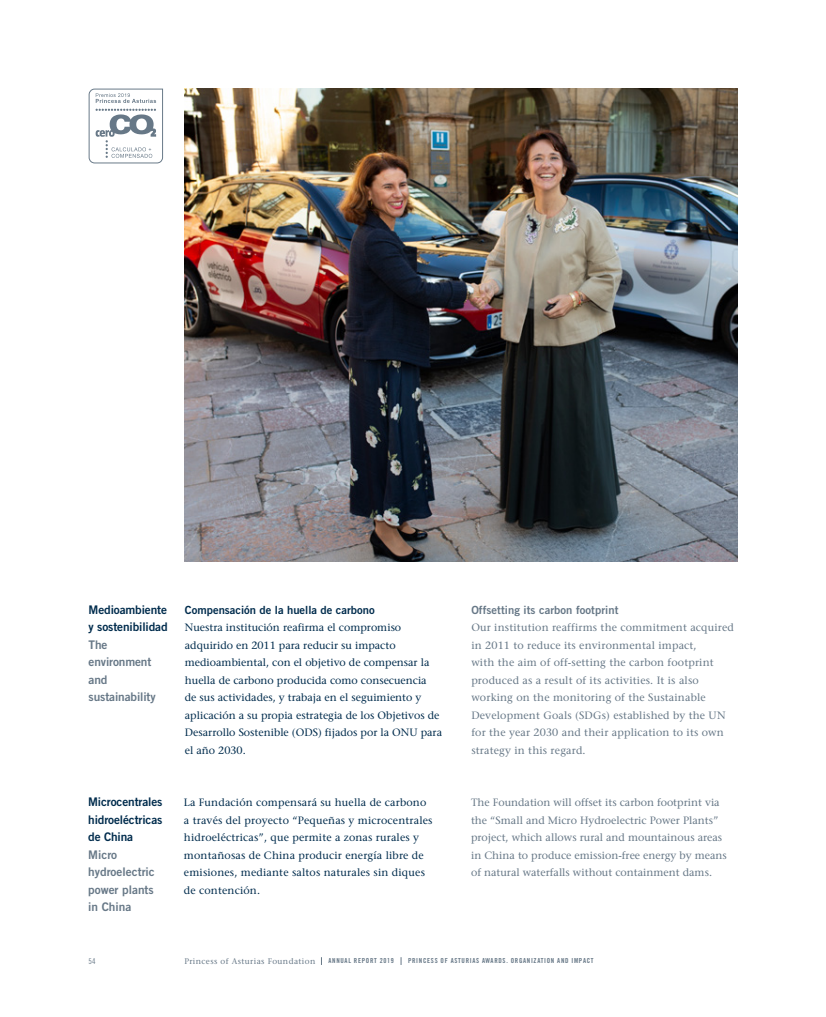
<style>
.page{position:relative;width:826px;height:1017px;background:#fff}
.page>*{position:absolute;margin:0;border:0;box-sizing:border-box;transform-origin:0 0}
.t1{font:11.88px/17.5px "Trade Gothic LT Std Bd 2";color:#677887}
.t2{font:11.88px/17.5px "Trade Gothic LT Std Bd 2";letter-spacing:-.01em;color:#002c4d;text-align:justify}
.t3{font:11.25px "Trade Gothic LT Std Bd 2";color:#002c4d}
.t4{font:11.25px "Trade Gothic LT Std Bd 2";letter-spacing:.005em;color:#677887}
.t5{font:10.62px/17.5px "Stone Serif";letter-spacing:.015em;color:#677887}
.t6{font:10.62px/17.5px "Stone Serif";color:#002c4d}
.t7{font:8.12px "Stone Serif";letter-spacing:.05em;color:#677887}
.t8{font:7.88px "Trade Gothic LT Std Cn 18";color:#677887}
.t9{font:6.88px "Trade Gothic LT Std Bd Cn 20";letter-spacing:.1em;color:#677887}
</style>
<div class="page">
<img style="left:185px;top:88px;width:552px;height:473px">
<svg style="left:89px;top:89px;width:74px;height:74px"></svg>
<p class="t2" style="left:89px;top:600px;width:81px">Medioambiente y sostenibilidad</p>
<p class="t1" style="left:89px;top:635px;width:69px">The environment and sustainability</p>
<p class="t2" style="left:88px;top:793px;width:76px">Microcentrales hidroeléctricas de China</p>
<p class="t1" style="left:88px;top:845px;width:68px">Micro hydroelectric power plants in China</p>
<p class="t3" style="left:185px;top:603px;width:191px">Compensación de la huella de carbono</p>
<p class="t6" style="left:185px;top:619px;width:259px">Nuestra institución reafirma el compromiso adquirido en 2011 para reducir su impacto medioambiental, con el objetivo de compensar la huella de carbono producida como consecuencia<br>de sus actividades, y trabaja en el seguimiento y aplicación a su propia estrategia de los Objetivos de Desarrollo Sostenible (ODS) fijados por la ONU para el año 2030.</p>
<p class="t4" style="left:471px;top:603px;width:148px">Offsetting its carbon footprint</p>
<p class="t5" style="left:471px;top:619px;width:264px">Our institution reaffirms the commitment acquired in 2011 to reduce its environmental impact,<br>with the aim of off-setting the carbon footprint produced as a result of its activities. It is also working on the monitoring of the Sustainable Development Goals (SDGs) established by the UN for the year 2030 and their application to its own strategy in this regard.</p>
<p class="t6" style="left:184px;top:794px;width:250px">La Fundación compensará su huella de carbono a través del proyecto “Pequeñas y microcentrales hidroeléctricas”, que permite a zonas rurales y montañosas de China producir energía libre de emisiones, mediante saltos naturales sin diques de contención.</p>
<p class="t5" style="left:471px;top:794px;width:257px">The Foundation will offset its carbon footprint via the “Small and Micro Hydroelectric Power Plants” project, which allows rural and mountainous areas in China to produce emission-free energy by means of natural waterfalls without containment dams.</p>
<p class="t8" style="left:89px;top:956px;width:8px">54</p>
<p class="t7" style="left:184px;top:956px;width:133px">Princess of Asturias Foundation</p>
<p class="t9" style="left:328px;top:957px;width:67px">ANNUAL REPORT 2019</p>
<p class="t9" style="left:408px;top:957px;width:187px">PRINCESS OF ASTURIAS AWARDS. ORGANIZATION AND IMPACT</p>
</div>
